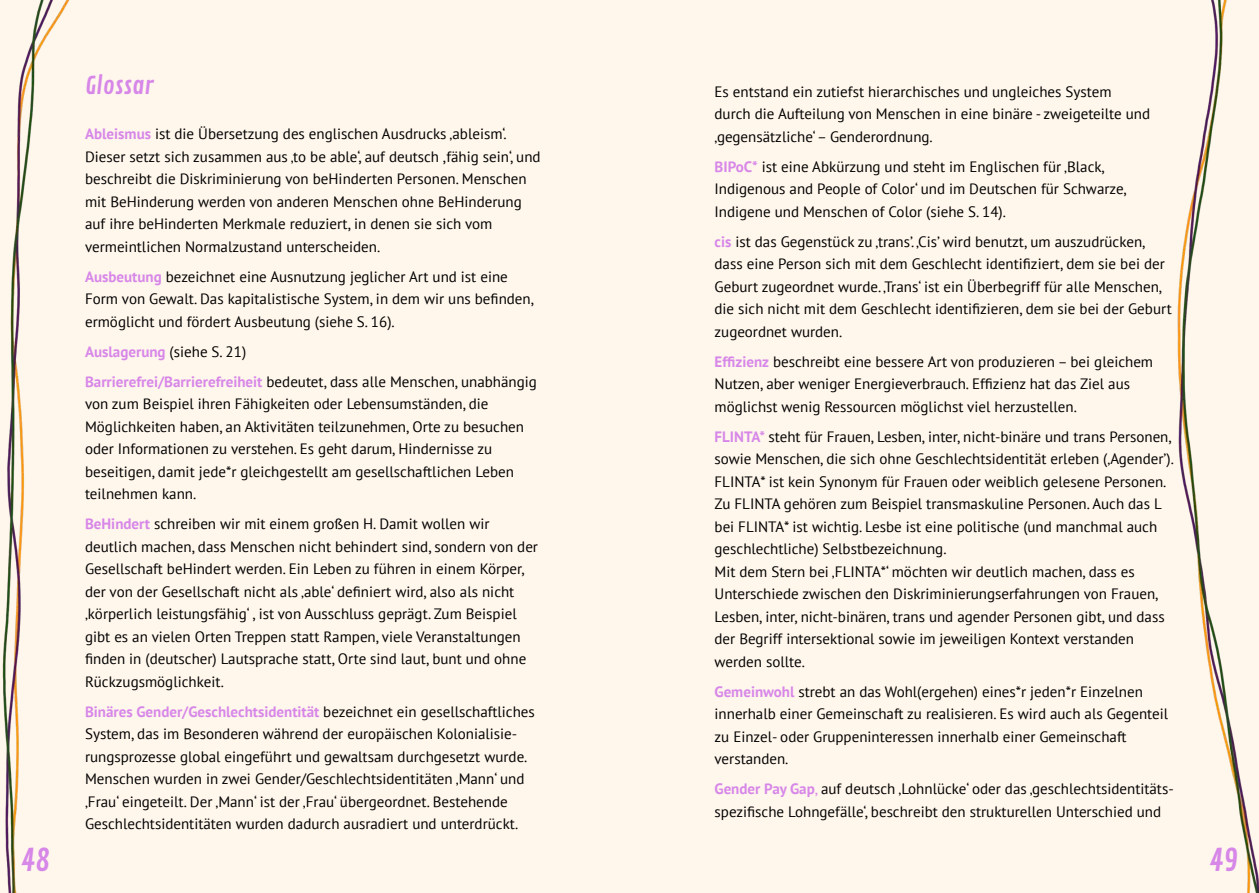
<style>
.page{position:relative;width:1259px;height:893px;background:#fff7ec}
.page>*{position:absolute;margin:0;border:0;box-sizing:border-box;transform-origin:0 0}
.Seiten_Kritisieren{font:30px "Contrail One";color:#d787e8}
.Ü1_Utopieren{font:24px "Contrail One";color:#d787e8}
.Fließtext{font:15px/22.5px "PT Sans";color:#000}
.Fließtext-2{font:700 15px "PT Sans";color:#d787e8}
.s1{font-weight:700;color:#d787e8}
.s2{font-weight:400;color:#000}
.s3{color:#d787e8}
</style>
<div class="page">
<p class="Ü1_Utopieren" style="left:85px;top:71px;width:70px">Glossar</p>
<p class="Fließtext" style="left:85px;top:122px;width:457px"><span class="s1">Ableismus</span> ist die Übersetzung des englischen Ausdrucks ‚ableism‘.<br>Dieser setzt sich zusammen aus ‚to be able‘, auf deutsch ,fähig sein‘, und beschreibt die Diskriminierung von beHinderten Personen. Menschen mit BeHinderung werden von anderen Menschen ohne BeHinderung auf ihre beHinderten Merkmale reduziert, in denen sie sich vom vermeintlichen Normalzustand unterscheiden.</p>
<p class="Fließtext" style="left:85px;top:265px;width:450px"><span class="s1">Ausbeutung</span> bezeichnet eine Ausnutzung jeglicher Art und ist eine<br>Form von Gewalt. Das kapitalistische System, in dem wir uns befinden, ermöglicht und fördert Ausbeutung (siehe S. 16).</p>
<p class="Fließtext-2" style="left:85px;top:341px;width:163px">Auslagerung <span class="s2">(siehe S. 21)</span></p>
<p class="Fließtext" style="left:85px;top:370px;width:453px"><span class="s1">Barrierefrei/Barrierefreiheit</span> bedeutet, dass alle Menschen, unabhängig von zum Beispiel ihren Fähigkeiten oder Lebensumständen, die Möglichkeiten haben, an Aktivitäten teilzunehmen, Orte zu besuchen oder Informationen zu verstehen. Es geht darum, Hindernisse zu beseitigen, damit jede*r gleichgestellt am gesellschaftlichen Leben teilnehmen kann.</p>
<p class="Fließtext" style="left:85px;top:512px;width:454px"><span class="s1">BeHindert</span> schreiben wir mit einem großen H. Damit wollen wir deutlich machen, dass Menschen nicht behindert sind, sondern von der Gesellschaft beHindert werden. Ein Leben zu führen in einem Körper, der von der Gesellschaft nicht als ‚able‘ definiert wird, also als nicht ‚körperlich leistungsfähig‘ , ist von Ausschluss geprägt. Zum Beispiel gibt es an vielen Orten Treppen statt Rampen, viele Veranstaltungen finden in (deutscher) Lautsprache statt, Orte sind laut, bunt und ohne Rückzugsmöglichkeit.</p>
<p class="Fließtext" style="left:85px;top:700px;width:451px"><span class="s1">Binäres Gender/Geschlechtsidentität</span> bezeichnet ein gesellschaftliches System, das im Besonderen während der europäischen Kolonialisie&shy;rungsprozesse global eingeführt und gewaltsam durchgesetzt wurde.<br>Menschen wurden in zwei Gender/Geschlechtsidentitäten ‚Mann‘ und ‚Frau‘ eingeteilt. Der ‚Mann‘ ist der ‚Frau‘ übergeordnet. Bestehende Geschlechtsidentitäten wurden dadurch ausradiert und unterdrückt.</p>
<p class="Fließtext" style="left:714px;top:80px;width:437px">Es entstand ein zutiefst hierarchisches und ungleiches System durch die Aufteilung von Menschen in eine binäre - zweigeteilte und ‚gegensätzliche‘ – Genderordnung.</p>
<p class="Fließtext" style="left:714px;top:155px;width:414px"><span class="s1">BIPoC*</span> ist eine Abkürzung und steht im Englischen für ‚Black,<br>Indigenous and People of Color‘ und im Deutschen für Schwarze,<br>Indigene und Menschen of Color (siehe S. 14).</p>
<p class="Fließtext" style="left:714px;top:230px;width:459px"><span class="s1">cis</span> ist das Gegenstück zu ‚trans’. ‚Cis’ wird benutzt, um auszudrücken, dass eine Person sich mit dem Geschlecht identifiziert, dem sie bei der Geburt zugeordnet wurde. ‚Trans‘ ist ein Überbegriff für alle Menschen, die sich nicht mit dem Geschlecht identifizieren, dem sie bei der Geburt zugeordnet wurden.</p>
<p class="Fließtext" style="left:714px;top:350px;width:440px"><span class="s1">Effizienz</span> beschreibt eine bessere Art von produzieren – bei gleichem<br>Nutzen, aber weniger Energieverbrauch. Effizienz hat das Ziel aus möglichst wenig Ressourcen möglichst viel herzustellen.</p>
<p class="Fließtext" style="left:714px;top:425px;width:461px"><span class="s1">FLINTA*</span> steht für Frauen, Lesben, inter, nicht-binäre und trans Personen, sowie Menschen, die sich ohne Geschlechtsidentität erleben (‚Agender’).<br>FLINTA* ist kein Synonym für Frauen oder weiblich gelesene Personen.<br>Zu FLINTA gehören zum Beispiel transmaskuline Personen. Auch das L bei FLINTA* ist wichtig. Lesbe ist eine politische (und manchmal auch geschlechtliche) Selbstbezeichnung.<br>Mit dem Stern bei ‚FLINTA*‘ möchten wir deutlich machen, dass es Unterschiede zwischen den Diskriminierungserfahrungen von Frauen, Lesben, inter, nicht-binären, trans und agender Personen gibt, und dass der Begriff intersektional sowie im jeweiligen Kontext verstanden werden sollte.</p>
<p class="Fließtext" style="left:714px;top:680px;width:455px"><span class="s1">Gemeinwohl</span> strebt an das Wohl(ergehen) eines*r jeden*r Einzelnen innerhalb einer Gemeinschaft zu realisieren. Es wird auch als Gegenteil zu Einzel- oder Gruppeninteressen innerhalb einer Gemeinschaft verstanden.</p>
<p class="Fließtext" style="left:714px;top:777px;width:461px"><span class="s1">Gender Pay Gap</span><span class="s3">,</span> auf deutsch ‚Lohnlücke‘ oder das ‚geschlechtsidentitäts&shy;spezifische Lohngefälle‘, beschreibt den strukturellen Unterschied und</p>
<p class="Seiten_Kritisieren" style="left:21px;top:843px;width:30px">48</p>
<p class="Seiten_Kritisieren" style="left:1209px;top:843px;width:30px">49</p>
</div>
